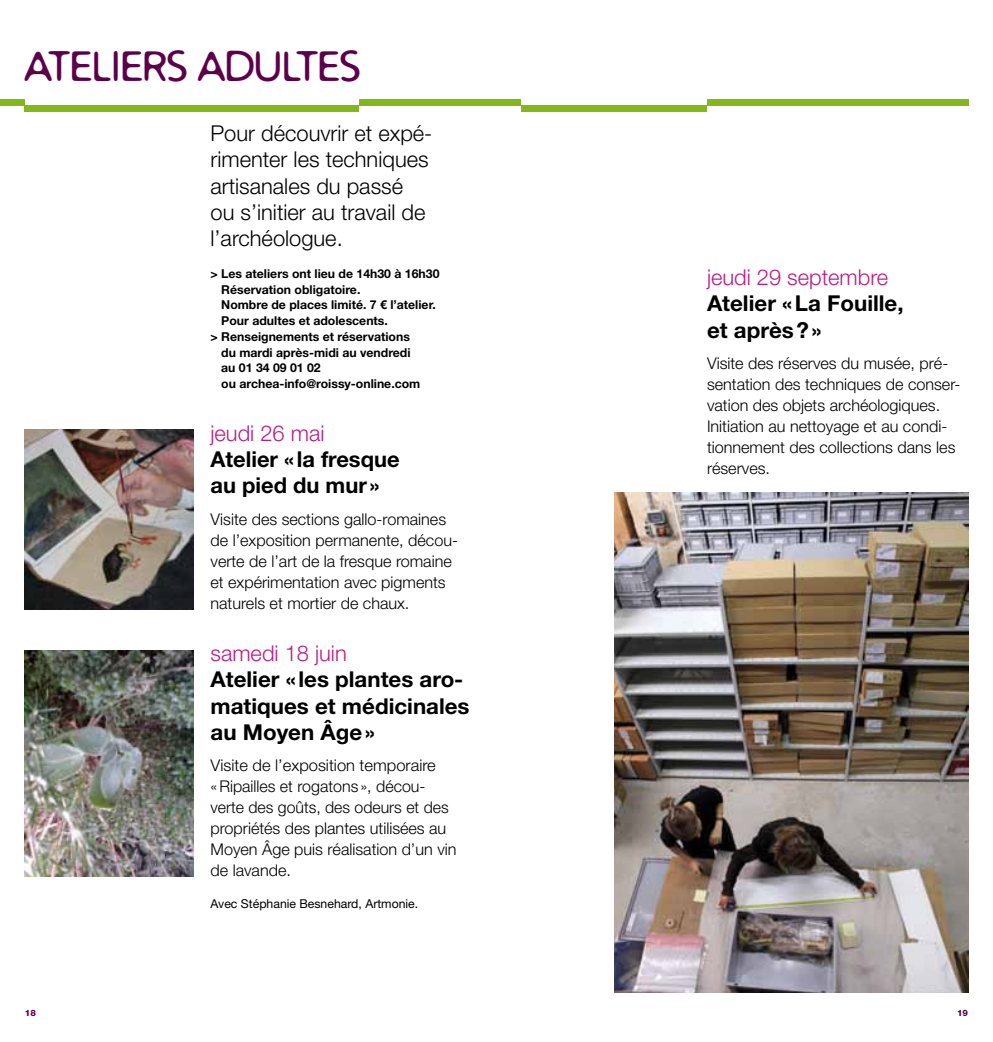
<style>
.page{position:relative;width:993px;height:1042px;background:#fff}
.page>*{position:absolute;margin:0;border:0;box-sizing:border-box;transform-origin:0 0}
.t1{font:42px "Distro";letter-spacing:.01em;color:#5d004a}
.t2{font:700 21.88px/26.2px "Helvetica Neue LT";color:#000}
.t3{font:300 21.88px/26.2px "Helvetica Neue LT";color:#000}
.t4{font:300 21.88px "Helvetica Neue LT";color:#bb1c82}
.t5{font:300 16.1px/21px "Helvetica Neue LT";color:#000}
.t6{font:700 12.25px "Helvetica Neue LT";color:#000}
.t7{font:12.25px "Helvetica Neue LT";color:#000}
.t8{font:800 8.75px "Helvetica Neue LT";color:#5d004a}
</style>
<div class="page">
<img style="left:25px;top:429px;width:168px;height:181px">
<img style="left:25px;top:650px;width:168px;height:226px">
<img style="left:614px;top:493px;width:353px;height:499px">
<div style="left:25px;top:105px;width:334px;height:7px;background:#83b81a"></div>
<div style="left:0;top:99px;width:25px;height:6px;background:#83b81a"></div>
<div style="left:359px;top:99px;width:157px;height:6px;background:#83b81a"></div>
<div style="left:521px;top:105px;width:185px;height:7px;background:#83b81a"></div>
<svg style="left:516px;top:99px;width:5px;height:6px"></svg>
<div style="left:706px;top:99px;width:261px;height:6px;background:#83b81a"></div>
<h1 class="t1" style="left:25px;top:39px;width:337px">ATELIERS ADULTES</h1>
<h2 class="t3" style="left:210px;top:120px;width:223px">Pour découvrir et expé&shy;rimenter les techniques artisanales du passé ou s’initier au travail de l’archéologue.</h2>
<p class="t6" style="left:210px;top:266px;width:230px">&gt; Les ateliers ont lieu de 14h30 à 16h30</p>
<p class="t6" style="left:221px;top:281px;width:141px">Réservation obligatoire.</p>
<p class="t6" style="left:221px;top:297px;width:216px">Nombre de places limité. 7 € l’atelier.</p>
<p class="t6" style="left:221px;top:313px;width:168px">Pour adultes et adolescents.</p>
<p class="t6" style="left:210px;top:329px;width:201px">&gt; Renseignements et réservations</p>
<p class="t6" style="left:221px;top:345px;width:191px">du mardi après-midi au vendredi</p>
<p class="t6" style="left:221px;top:360px;width:101px">au 01 34 09 01 02</p>
<p class="t6" style="left:221px;top:376px;width:200px">ou archea-info@roissy-online.com</p>
<h2 class="t4" style="left:210px;top:419px;width:115px">jeudi 26 mai</h2>
<h2 class="t2" style="left:210px;top:445px;width:190px">Atelier « la fresque au pied du mur »</h2>
<p class="t5" style="left:210px;top:508px;width:249px">Visite des sections gallo-romaines de l’exposition permanente, décou&shy;verte de l’art de la fresque romaine et expérimentation avec pigments naturels et mortier de chaux.</p>
<h2 class="t4" style="left:210px;top:640px;width:138px">samedi 18 juin</h2>
<h2 class="t2" style="left:210px;top:666px;width:260px">Atelier « les plantes aro&shy;matiques et médicinales au Moyen Âge»</h2>
<p class="t5" style="left:210px;top:755px;width:247px">Visite de l’exposition temporaire «Ripailles et rogatons », décou&shy;verte des goûts, des odeurs et des propriétés des plantes utilisées au<br>Moyen Âge puis réalisation d’un vin de lavande.</p>
<p class="t7" style="left:210px;top:896px;width:209px">Avec Stéphanie Besnehard, Artmonie.</p>
<h2 class="t4" style="left:706px;top:264px;width:183px">jeudi 29 septembre</h2>
<h2 class="t2" style="left:706px;top:290px;width:198px">Atelier «La Fouille, et après?»</h2>
<p class="t5" style="left:706px;top:352px;width:255px">Visite des réserves du musée, pré&shy;sentation des techniques de conser&shy;vation des objets archéologiques.<br>Initiation au nettoyage et au condi&shy;tionnement des collections dans les réserves.</p>
<p class="t8" style="left:25px;top:1008px;width:13px">18</p>
<p class="t8" style="left:956px;top:1008px;width:13px">19</p>
</div>
